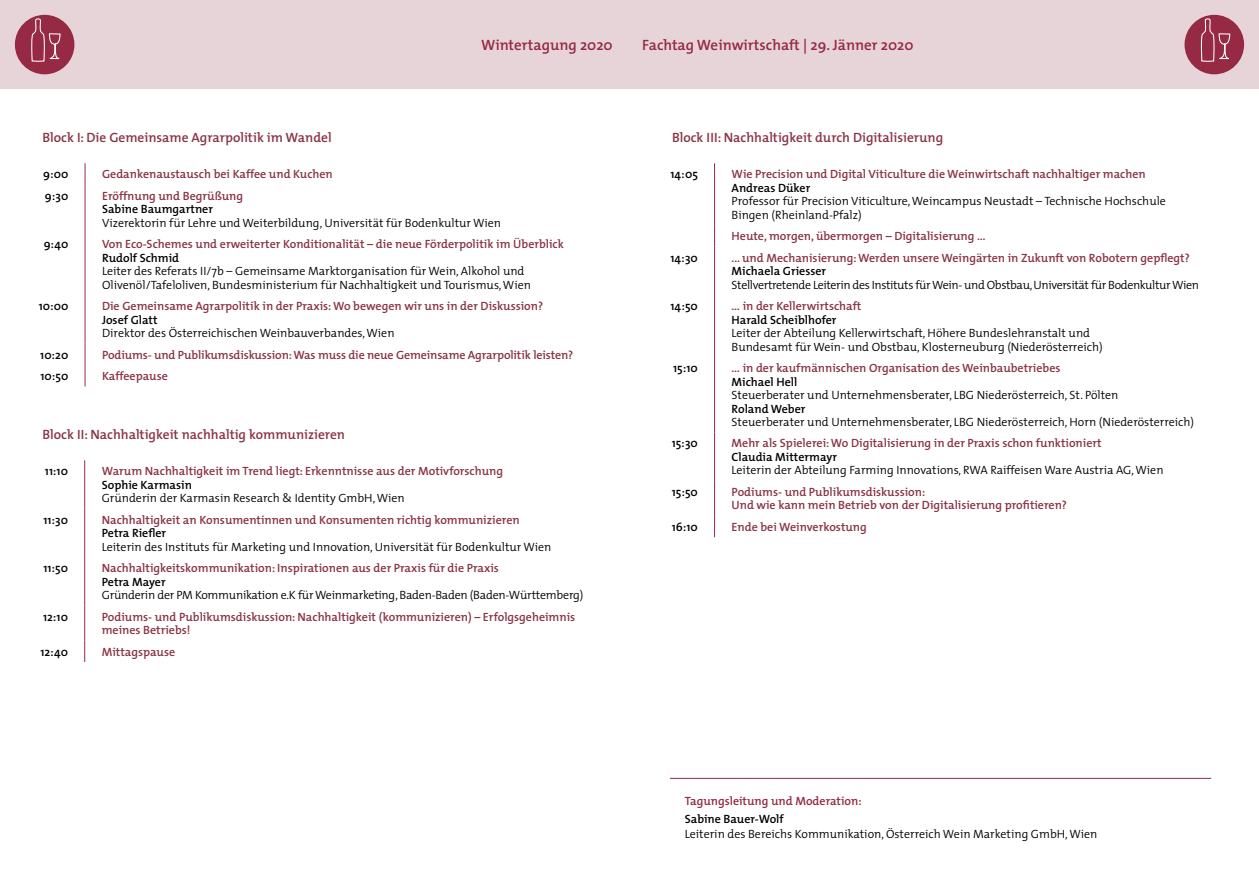
<style>
.page{position:relative;width:1259px;height:893px;background:#fff}
.page>*{position:absolute;margin:0;border:0;box-sizing:border-box;transform-origin:0 0}
.t1{font:600 15px "The Mix";color:#962943}
.t2{font:600 13.5px "The Mix";color:#8a3345}
.t3{font:600 12px/13.5px "The Mix";color:#8a3345}
.t4{font:300 12px/13.5px "The Mix";color:#000}
.t5{font:600 12px "The Mix";color:#000}
.t6{font:300 12px "The Mix";letter-spacing:-.03em;color:#000}
.t7{font:300 12px "The Mix";letter-spacing:-.02em;color:#000}
.t8{font:600 12px "The Mix";color:#962943}
</style>
<div class="page">
<div style="left:0;top:0;width:1259px;height:89px;background:#e6d4d8"></div>
<div style="left:15px;top:15px;width:59px;height:59px;background:#962943;border-radius:50%"></div>
<svg style="left:31px;top:14px;width:31px;height:48px"></svg>
<div style="left:1184px;top:15px;width:60px;height:59px;background:#962943;border-radius:50%"></div>
<svg style="left:1200px;top:14px;width:31px;height:48px"></svg>
<svg style="left:85px;top:163px;width:1px;height:22px"></svg>
<hr style="left:85px;top:185px;width:1px;height:48px;background:#962943">
<hr style="left:85px;top:233px;width:1px;height:62px;background:#962943">
<hr style="left:85px;top:295px;width:1px;height:48px;background:#962943">
<svg style="left:85px;top:343px;width:1px;height:43px"></svg>
<hr style="left:84px;top:460px;width:1px;height:49px;background:#962943">
<hr style="left:84px;top:509px;width:1px;height:48px;background:#962943">
<hr style="left:84px;top:557px;width:1px;height:49px;background:#962943">
<hr style="left:84px;top:606px;width:1px;height:34px;background:#962943">
<svg style="left:84px;top:640px;width:1px;height:22px"></svg>
<hr style="left:714px;top:163px;width:1px;height:62px;background:#962943">
<svg style="left:714px;top:225px;width:1px;height:22px"></svg>
<hr style="left:714px;top:247px;width:1px;height:48px;background:#962943">
<hr style="left:714px;top:295px;width:1px;height:62px;background:#962943">
<hr style="left:714px;top:357px;width:1px;height:75px;background:#962943">
<hr style="left:714px;top:432px;width:1px;height:49px;background:#962943">
<hr style="left:714px;top:481px;width:1px;height:35px;background:#962943">
<svg style="left:714px;top:516px;width:1px;height:21px"></svg>
<hr style="left:670px;top:778px;width:541px;height:1px;background:#962943">
<p class="t1" style="left:481px;top:35px;width:133px">Wintertagung 2020</p>
<p class="t1" style="left:642px;top:35px;width:273px">Fachtag Weinwirtschaft | 29. Jänner 2020</p>
<p class="t2" style="left:43px;top:129px;width:291px">Block I: Die Gemeinsame Agrarpolitik im Wandel</p>
<p class="t5" style="left:43px;top:167px;width:27px">9:00</p>
<p class="t3" style="left:102px;top:168px;width:232px">Gedankenaustausch bei Kaffee und Kuchen</p>
<p class="t5" style="left:45px;top:188px;width:25px">9:30</p>
<p class="t3" style="left:102px;top:189px;width:143px">Eröffnung und Begrüßung</p>
<p class="t5" style="left:102px;top:201px;width:112px">Sabine Baumgartner</p>
<p class="t4" style="left:102px;top:216px;width:400px">Vizerektorin für Lehre und Weiterbildung, Universität für Bodenkultur Wien</p>
<p class="t5" style="left:44px;top:236px;width:26px">9:40</p>
<p class="t3" style="left:102px;top:237px;width:463px">Von Eco-Schemes und erweiterter Konditionalität – die neue Förderpolitik im Überblick</p>
<p class="t5" style="left:102px;top:250px;width:79px">Rudolf Schmid</p>
<p class="t4" style="left:102px;top:264px;width:430px">Leiter des Referats II/7b – Gemeinsame Marktorganisation für Wein, Alkohol und<br>Olivenöl/Tafeloliven, Bundesministerium für Nachhaltigkeit und Tourismus, Wien</p>
<p class="t5" style="left:39px;top:298px;width:31px">10:00</p>
<p class="t3" style="left:102px;top:299px;width:443px">Die Gemeinsame Agrarpolitik in der Praxis: Wo bewegen wir uns in der Diskussion?</p>
<p class="t5" style="left:102px;top:312px;width:57px">Josef Glatt</p>
<p class="t4" style="left:102px;top:326px;width:294px">Direktor des Österreichischen Weinbauverbandes, Wien</p>
<p class="t5" style="left:40px;top:347px;width:30px">10:20</p>
<p class="t3" style="left:102px;top:348px;width:473px">Podiums- und Publikumsdiskussion: Was muss die neue Gemeinsame Agrarpolitik leisten?</p>
<p class="t5" style="left:41px;top:368px;width:29px">10:50</p>
<p class="t3" style="left:102px;top:369px;width:67px">Kaffeepause</p>
<p class="t2" style="left:43px;top:425px;width:304px">Block II: Nachhaltigkeit nachhaltig kommunizieren</p>
<p class="t5" style="left:45px;top:464px;width:25px">11:10</p>
<p class="t3" style="left:102px;top:465px;width:403px">Warum Nachhaltigkeit im Trend liegt: Erkenntnisse aus der Motivforschung</p>
<p class="t5" style="left:102px;top:477px;width:92px">Sophie Karmasin</p>
<p class="t4" style="left:102px;top:491px;width:304px">Gründerin der Karmasin Research &amp; Identity GmbH, Wien</p>
<p class="t5" style="left:43px;top:512px;width:26px">11:30</p>
<p class="t3" style="left:102px;top:513px;width:419px">Nachhaltigkeit an Konsumentinnen und Konsumenten richtig kommunizieren</p>
<p class="t5" style="left:102px;top:525px;width:66px">Petra Riefler</p>
<p class="t4" style="left:102px;top:540px;width:451px">Leiterin des Instituts für Marketing und Innovation, Universität für Bodenkultur Wien</p>
<p class="t5" style="left:44px;top:560px;width:26px">11:50</p>
<p class="t3" style="left:102px;top:561px;width:399px">Nachhaltigkeitskommunikation: Inspirationen aus der Praxis für die Praxis</p>
<p class="t5" style="left:102px;top:574px;width:65px">Petra Mayer</p>
<p class="t7" style="left:102px;top:585px;width:483px">Gründerin der PM Kommunikation e.K für Weinmarketing, Baden-Baden (Baden-Württemberg)</p>
<p class="t5" style="left:43px;top:609px;width:26px">12:10</p>
<p class="t3" style="left:102px;top:610px;width:475px">Podiums- und Publikumsdiskussion: Nachhaltigkeit (kommunizieren) – Erfolgsgeheimnis meines Betriebs!</p>
<p class="t5" style="left:40px;top:644px;width:29px">12:40</p>
<p class="t3" style="left:102px;top:645px;width:75px">Mittagspause</p>
<p class="t2" style="left:672px;top:129px;width:273px">Block III: Nachhaltigkeit durch Digitalisierung</p>
<p class="t5" style="left:670px;top:167px;width:29px">14:05</p>
<p class="t3" style="left:731px;top:168px;width:416px">Wie Precision und Digital Viticulture die Weinwirtschaft nachhaltiger machen</p>
<p class="t5" style="left:731px;top:180px;width:80px">Andreas Düker</p>
<p class="t4" style="left:731px;top:194px;width:436px">Professor für Precision Viticulture, Weincampus Neustadt – Technische Hochschule<br>Bingen (Rheinland-Pfalz)</p>
<p class="t3" style="left:731px;top:230px;width:255px">Heute, morgen, übermorgen – Digitalisierung …</p>
<p class="t5" style="left:670px;top:250px;width:29px">14:30</p>
<p class="t3" style="left:731px;top:251px;width:460px">... und Mechanisierung: Werden unsere Weingärten in Zukunft von Robotern gepflegt?</p>
<p class="t5" style="left:731px;top:263px;width:96px">Michaela Griesser</p>
<p class="t6" style="left:731px;top:275px;width:469px">Stellvertretende Leiterin des Instituts für Wein- und Obstbau, Universität für Bodenkultur Wien</p>
<p class="t5" style="left:670px;top:298px;width:29px">14:50</p>
<p class="t3" style="left:731px;top:299px;width:131px">… in der Kellerwirtschaft</p>
<p class="t5" style="left:731px;top:312px;width:106px">Harald Scheiblhofer</p>
<p class="t4" style="left:731px;top:326px;width:373px">Leiter der Abteilung Kellerwirtschaft, Höhere Bundeslehranstalt und<br>Bundesamt für Wein- und Obstbau, Klosterneuburg (Niederösterreich)</p>
<p class="t5" style="left:673px;top:360px;width:26px">15:10</p>
<p class="t3" style="left:731px;top:361px;width:330px">… in der kaufmännischen Organisation des Weinbaubetriebes</p>
<p class="t5" style="left:731px;top:374px;width:67px">Michael Hell</p>
<p class="t4" style="left:731px;top:388px;width:388px">Steuerberater und Unternehmensberater, LBG Niederösterreich, St. Pölten</p>
<p class="t5" style="left:731px;top:401px;width:75px">Roland Weber</p>
<p class="t4" style="left:731px;top:415px;width:464px">Steuerberater und Unternehmensberater, LBG Niederösterreich, Horn (Niederösterreich)</p>
<p class="t5" style="left:671px;top:436px;width:28px">15:30</p>
<p class="t3" style="left:731px;top:437px;width:372px">Mehr als Spielerei: Wo Digitalisierung in der Praxis schon funktioniert</p>
<p class="t5" style="left:731px;top:449px;width:107px">Claudia Mittermayr</p>
<p class="t4" style="left:731px;top:463px;width:433px">Leiterin der Abteilung Farming Innovations, RWA Raiffeisen Ware Austria AG, Wien</p>
<p class="t5" style="left:672px;top:484px;width:28px">15:50</p>
<p class="t3" style="left:731px;top:485px;width:337px">Podiums- und Publikumsdiskussion:<br>Und wie kann mein Betrieb von der Digitalisierung profitieren?</p>
<p class="t5" style="left:671px;top:519px;width:28px">16:10</p>
<p class="t3" style="left:731px;top:520px;width:137px">Ende bei Weinverkostung</p>
<p class="t8" style="left:685px;top:793px;width:178px">Tagungsleitung und Moderation:</p>
<p class="t5" style="left:685px;top:811px;width:100px">Sabine Bauer-Wolf</p>
<p class="t4" style="left:685px;top:827px;width:414px">Leiterin des Bereichs Kommunikation, Österreich Wein Marketing GmbH, Wien</p>
</div>
